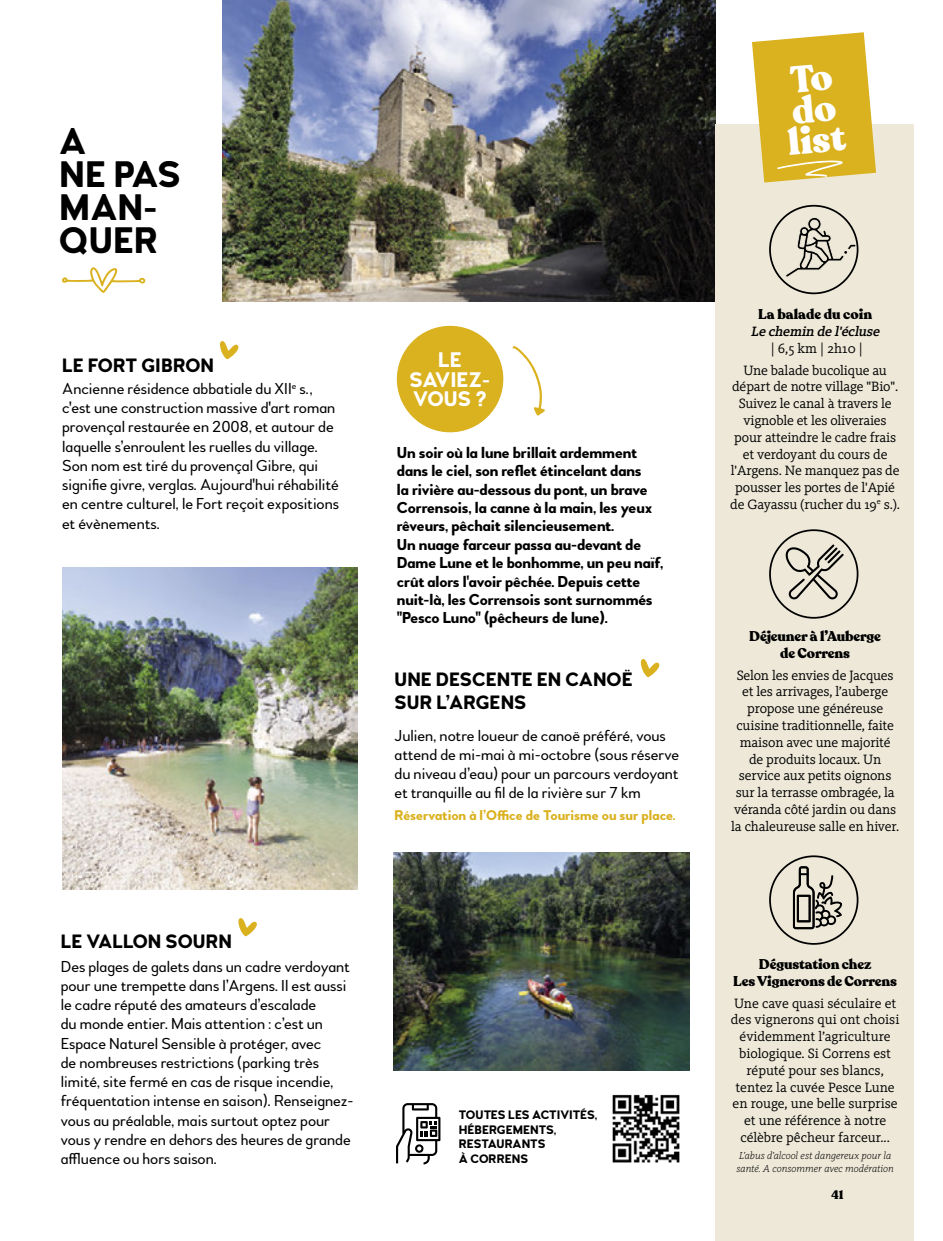
<style>
.page{position:relative;width:943px;height:1241px;background:#fff}
.page>*{position:absolute;margin:0;border:0;box-sizing:border-box;transform-origin:0 0}
.t1{font:74.9px "DO Doodles Regular";color:#dab11e}
.t2{font:900 37.27px/31px "Recoleta";color:#fff}
.t3{font:700 36.75px/33.2px "Woodford Bourne";color:#000}
.t4{font:700 21px/19.2px "Woodford Bourne";color:#fff;text-align:center}
.t5{font:700 19.25px/23.1px "Woodford Bourne";color:#000}
.t6{font:15.75px/19.2px "Woodford Bourne";color:#000}
.t7{font:700 15.75px/18.4px "Woodford Bourne";letter-spacing:-.01em;color:#000}
.t8{font:14px/16.8px "Kievit Slab OT";letter-spacing:-.01em;color:#000;text-align:center}
.t9{font:900 14px/16.8px "Recoleta";letter-spacing:-.01em;color:#000;text-align:center}
.t10{font:700 14px "Woodford Bourne";color:#dab11e}
.t11{font:italic 500 14px "Kievit Slab OT";color:#000}
.t12{font:700 12.25px/14.7px "Woodford Bourne";color:#000}
.t13{font:900 12.25px "Recoleta";color:#000}
.t14{font:italic 300 10.5px/12.2px "Kievit Slab OT";color:#000}
</style>
<div class="page">
<svg style="left:396px;top:1103px;width:44px;height:61px"></svg>
<img style="left:612px;top:1094px;width:68px;height:69px">
<svg style="left:238px;top:918px;width:19px;height:18px"></svg>
<svg style="left:220px;top:341px;width:18px;height:18px"></svg>
<div style="left:397px;top:326px;width:105px;height:105px;background:#dab11e;border-radius:50%"></div>
<img style="left:222px;top:0;width:493px;height:301px">
<svg style="left:640px;top:659px;width:19px;height:18px"></svg>
<img style="left:62px;top:567px;width:295px;height:322px">
<img style="left:393px;top:852px;width:297px;height:218px">
<div style="left:715px;top:124px;width:198px;height:1116px;background:#ede8d8"></div>
<div style="left:769px;top:205px;width:89px;height:89px;border:2px solid #000;border-radius:50%"></div>
<svg style="left:785px;top:216px;width:71px;height:61px"></svg>
<div style="left:769px;top:529px;width:89px;height:89px;border:2px solid #000;border-radius:50%"></div>
<svg style="left:785px;top:544px;width:58px;height:55px"></svg>
<div style="left:769px;top:855px;width:89px;height:89px;border:2px solid #000;border-radius:50%"></div>
<svg style="left:793px;top:866px;width:49px;height:63px"></svg>
<svg style="left:752px;top:32px;width:124px;height:151px;background:#debb3e"></svg>
<h3 class="t3" style="left:59px;top:125px;width:123px">A<br>NE PAS<br>MAN-<br>QUER</h3>
<h1 class="t1" style="left:58px;top:234px;width:92px">Z</h1>
<p class="t5" style="left:62px;top:354px;width:153px">LE FORT GIBRON</p>
<p class="t6" style="left:62px;top:379px;width:278px">Ancienne résidence abbatiale du XII<sup>e</sup> s., c'est une construction massive d'art roman provençal restaurée en 2008, et autour de laquelle s’enroulent les ruelles du village.<br>Son nom est tiré du provençal Gibre, qui signifie givre, verglas. Aujourd'hui réhabilité en centre culturel, le Fort reçoit expositions et évènements.</p>
<h3 class="t4" style="left:409px;top:351px;width:82px">LE<br>SAVIEZ-<br>VOUS ?</h3>
<p class="t7" style="left:397px;top:443px;width:268px">Un soir où la lune brillait ardemment dans le ciel, son reflet étincelant dans<br>la rivière au-dessous du pont, un brave Corrensois, la canne à la main, les yeux rêveurs, pêchait silencieusement.<br>Un nuage farceur passa au-devant de Dame Lune et le bonhomme, un peu naïf, crût alors l'avoir pêchée. Depuis cette nuit-là, les Corrensois sont surnommés "Pesco Luno" (pêcheurs de lune).</p>
<p class="t5" style="left:394px;top:668px;width:239px">UNE DESCENTE EN CANOË<br>SUR L’ARGENS</p>
<p class="t6" style="left:394px;top:725px;width:286px">Julien, notre loueur de canoë préféré, vous attend de mi-mai à mi-octobre (sous réserve du niveau d’eau) pour un parcours verdoyant et tranquille au fil de la rivière sur 7 km</p>
<p class="t10" style="left:394px;top:806px;width:283px">Réservation à l’Office de Tourisme ou sur place.</p>
<p class="t5" style="left:61px;top:929px;width:173px">LE VALLON SOURN</p>
<p class="t6" style="left:61px;top:956px;width:294px">Des plages de galets dans un cadre verdoyant pour une trempette dans l’Argens. Il est aussi le cadre réputé des amateurs d’escalade<br>du monde entier. Mais attention : c’est un Espace Naturel Sensible à protéger, avec<br>de nombreuses restrictions (parking très limité, site fermé en cas de risque incendie, fréquentation intense en saison). Renseignez&shy;vous au préalable, mais surtout optez pour vous y rendre en dehors des heures de grande affluence ou hors saison.</p>
<p class="t12" style="left:459px;top:1107px;width:140px">TOUTES LES ACTIVITÉS,<br>HÉBERGEMENTS,<br>RESTAURANTS<br>À CORRENS</p>
<h2 class="t2" style="left:788px;top:65px;width:46px;rotate:-5deg">To do</h2>
<h2 class="t2" style="left:786px;top:128px;width:59px;rotate:-5deg">list</h2>
<p class="t9" style="left:758px;top:306px;width:115px">La balade du coin</p>
<p class="t11" style="left:751px;top:323px;width:133px">Le chemin de l'écluse</p>
<p class="t8" style="left:743px;top:337px;width:145px;line-height:21.5px">| 6,5 km | 2h10 |<br>Une balade bucolique au</p>
<p class="t8" style="left:730px;top:378px;width:171px">départ de notre village "Bio".<br>Suivez le canal à travers le vignoble et les oliveraies pour atteindre le cadre frais et verdoyant du cours de l'Argens. Ne manquez pas de pousser les portes de l'Apié de Gayassu (rucher du 19<sup>e</sup> s.).</p>
<p class="t9" style="left:749px;top:628px;width:133px">Déjeuner à l’Auberge de Correns</p>
<p class="t8" style="left:731px;top:666px;width:169px">Selon les envies de Jacques et les arrivages, l’auberge propose une généreuse cuisine traditionnelle, faite maison avec une majorité de produits locaux. Un service aux petits oignons sur la terrasse ombragée, la véranda côté jardin ou dans la chaleureuse salle en hiver.</p>
<p class="t9" style="left:733px;top:955px;width:165px">Dégustation chez<br>Les Vignerons de Correns</p>
<p class="t8" style="left:731px;top:994px;width:170px">Une cave quasi séculaire et des vignerons qui ont choisi évidemment l’agriculture biologique. Si Correns est réputé pour ses blancs, tentez la cuvée Pesce Lune en rouge, une belle surprise et une référence à notre célèbre pêcheur farceur...</p>
<p class="t14" style="left:736px;top:1149px;width:159px">L’abus d’alcool est dangereux pour la santé. A consommer avec modération</p>
<p class="t13" style="left:831px;top:1186px;width:14px">41</p>
</div>
